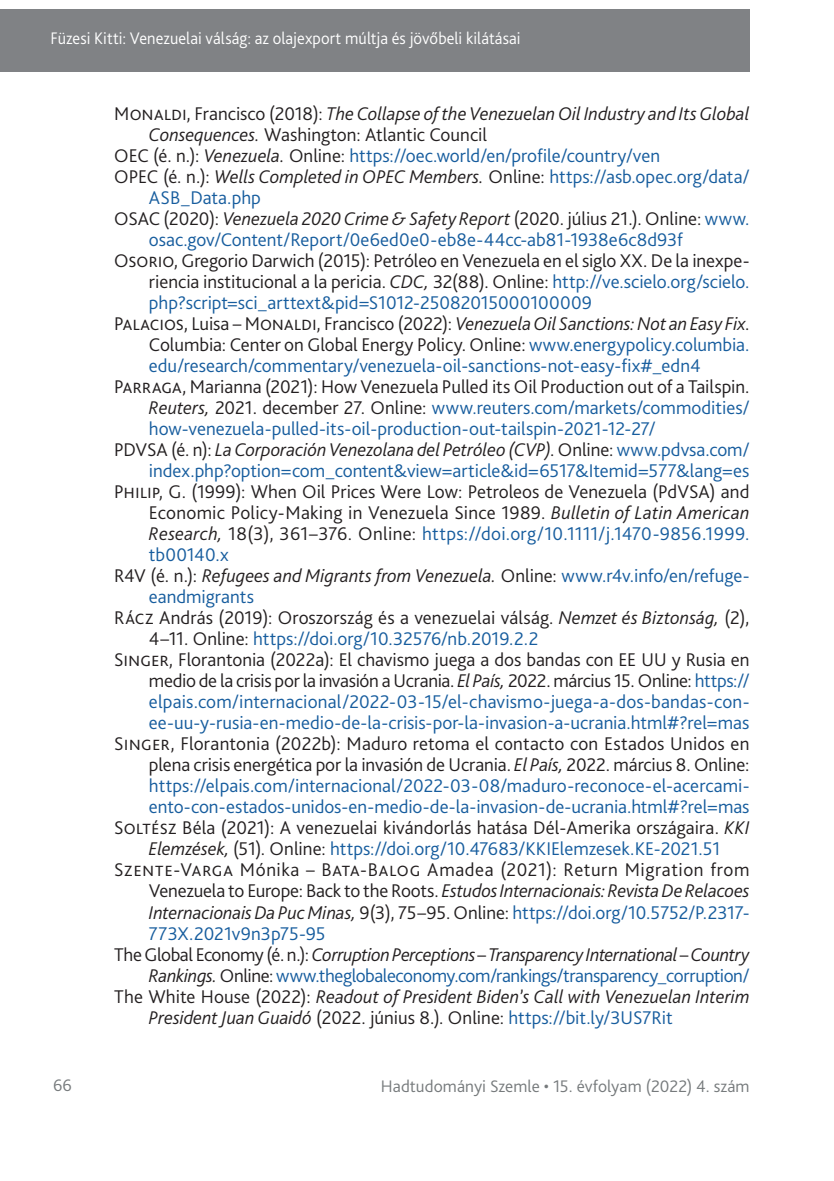
<style>
.page{position:relative;width:834px;height:1181px;background:#fff}
.page>*{position:absolute;margin:0;border:0;box-sizing:border-box;transform-origin:0 0}
._6__Bibliography{font:300 19.25px/21px "Bliss Pro";color:#175d9e;text-align:justify}
._6__Bibliography-2{font:300 19.25px/21px "Bliss Pro";letter-spacing:.005em;color:#231f20;text-align:justify}
._6__Bibliography-3{font:italic 300 19.25px/21px "Bliss Pro";letter-spacing:-.005em;color:#231f20}
.t1{font:300 17.5px "Bliss Pro";color:#fff;scale:.95 1}
.t2{font:300 17.5px "Bliss Pro";letter-spacing:.005em;color:#767a7c}
.s1{font-style:normal}
.s2{color:#231f20}
.s3{font-style:italic;color:#231f20}
.s4{font-style:italic}
.s5{color:#175d9e}
.s6{font-style:normal;color:#175d9e}
</style>
<div class="page">
<div style="left:0;top:9px;width:749px;height:63px;background:#808285"></div>
<p class="t1" style="left:51px;top:27px;width:496px">Füzesi Kitti: Venezuelai válság: az olajexport múltja és jövőbeli kilátásai</p>
<p class="_6__Bibliography-3" style="left:149px;top:103px;width:602px;text-indent:-35px"><span class="s1">Monaldi, Francisco (2018):</span> The Collapse of the Venezuelan Oil Industry and Its Global<br>Consequences. <span class="s1">Washington: Atlantic Council</span></p>
<p class="_6__Bibliography" style="left:114px;top:145px;width:547px"><span class="s2">OEC (é. n.):</span> <span class="s3">Venezuela.</span> <span class="s2">Online:</span> https://oec.world/en/profile/country/ven</p>
<p class="_6__Bibliography" style="left:149px;top:166px;width:602px;text-indent:-35px"><span class="s2">OPEC (é. n.):</span> <span class="s3">Wells Completed in OPEC Members.</span> <span class="s2">Online:</span> https://asb.opec.org/data/<br>ASB_Data.php</p>
<p class="_6__Bibliography" style="left:149px;top:208px;width:602px;text-indent:-35px"><span class="s2">OSAC (2020):</span> <span class="s3">Venezuela 2020 Crime &amp; Safety Report</span> <span class="s2">(2020. július 21.). Online:</span> www. osac.gov/Content/Report/0e6ed0e0-eb8e-44cc-ab81-1938e6c8d93f</p>
<p class="_6__Bibliography-2" style="left:149px;top:250px;width:602px;text-indent:-35px">Osorio, Gregorio Darwich (2015): Petróleo en Venezuela en el siglo XX. De la inexpe&shy;riencia institucional a la pericia. <span class="s4">CDC,</span> 32(88). Online: <span class="s5">http://ve.scielo.org/scielo. php?script=sci_arttext&amp;pid=S1012-25082015000100009</span></p>
<p class="_6__Bibliography" style="left:149px;top:313px;width:602px;text-indent:-35px"><span class="s2">Palacios, Luisa – Monaldi, Francisco (2022):</span> <span class="s3">Venezuela Oil Sanctions: Not an Easy Fix</span><span class="s2">.<br>Columbia: Center on Global Energy Policy. Online:</span> www.energypolicy.columbia. edu/research/commentary/venezuela-oil-sanctions-not-easy-fix#_edn4</p>
<p class="_6__Bibliography" style="left:149px;top:376px;width:602px;text-indent:-35px"><span class="s2">Parraga, Marianna (2021): How Venezuela Pulled its Oil Production out of a Tailspin.<br></span><span class="s3">Reuters,</span> <span class="s2">2021. december 27. Online:</span> www.reuters.com/markets/commodities/ how-venezuela-pulled-its-oil-production-out-tailspin-2021-12-27/</p>
<p class="_6__Bibliography" style="left:114px;top:439px;width:636px;text-align:right"><span class="s2">PDVSA (é. n):</span> <span class="s3">La Corporación Venezolana del Petróleo (CVP)</span><span class="s2">. Online:</span> www.pdvsa.com/ index.php?option=com_content&amp;view=article&amp;id=6517&amp;Itemid=577&amp;lang=es</p>
<p class="_6__Bibliography-2" style="left:149px;top:481px;width:602px;text-indent:-35px">Philip, G. (1999): When Oil Prices Were Low: Petroleos de Venezuela (PdVSA) and Economic Policy-Making in Venezuela Since 1989. <span class="s4">Bulletin of Latin American Research,</span> 18(3), 361–376. Online: <span class="s5">https://doi.org/10.1111/j.1470-9856.1999. tb00140.x</span></p>
<p class="_6__Bibliography" style="left:149px;top:565px;width:602px;text-indent:-35px"><span class="s2">R4V (é. n.):</span> <span class="s3">Refugees and Migrants from Venezuela.</span> <span class="s2">Online:</span> www.r4v.info/en/refuge&shy;eandmigrants</p>
<p class="_6__Bibliography-2" style="left:149px;top:607px;width:602px;text-indent:-35px">Rácz András (2019): Oroszország és a venezuelai válság. <span class="s4">Nemzet és Biztonság,</span> (2),<br>4–11. Online: <span class="s5">https://doi.org/10.32576/nb.2019.2.2</span></p>
<p class="_6__Bibliography" style="left:149px;top:649px;width:602px;text-indent:-35px"><span class="s2">Singer, Florantonia (2022a): El chavismo juega a dos bandas con EE UU y Rusia en medio de la crisis por la invasión a Ucrania.</span> <span class="s3">El País,</span> <span class="s2">2022. március 15. Online:</span> https:// elpais.com/internacional/2022-03-15/el-chavismo-juega-a-dos-bandas-con&shy;ee-uu-y-rusia-en-medio-de-la-crisis-por-la-invasion-a-ucrania.html#?rel=mas</p>
<p class="_6__Bibliography" style="left:149px;top:733px;width:602px;text-indent:-35px"><span class="s2">Singer, Florantonia (2022b): Maduro retoma el contacto con Estados Unidos en plena crisis energética por la invasión de Ucrania.</span> <span class="s3">El País,</span> <span class="s2">2022. március 8. Online: </span>https://elpais.com/internacional/2022-03-08/maduro-reconoce-el-acercami&shy;ento-con-estados-unidos-en-medio-de-la-invasion-de-ucrania.html#?rel=mas</p>
<p class="_6__Bibliography-2" style="left:114px;top:817px;width:636px;text-align:center">Soltész Béla (2021): A venezuelai kivándorlás hatása Dél-Amerika országaira. <span class="s4">KKI<br>Elemzések,</span> (51). Online: <span class="s5">https://doi.org/10.47683/KKIElemzesek.KE-2021.51</span></p>
<p class="_6__Bibliography-2" style="left:149px;top:859px;width:602px;text-indent:-35px">Szente-Varga Mónika – Bata-Balog Amadea (2021): Return Migration from Venezuela to Europe: Back to the Roots. <span class="s4">Estudos Internacionais: Revista De Relacoes Internacionais Da Puc Minas,</span> 9(3), 75–95. Online: <span class="s5">https://doi.org/10.5752/P.2317- 773X.2021v9n3p75-95</span></p>
<p class="_6__Bibliography-3" style="left:114px;top:943px;width:636px;text-align:right"><span class="s1">The Global Economy (é. n.):</span> Corruption Perceptions –Transparency International–Country<br>Rankings. <span class="s1">Online:</span> <span class="s6">www.theglobaleconomy.com/rankings/transparency_corruption/</span></p>
<p class="_6__Bibliography-3" style="left:149px;top:985px;width:600px;text-indent:-35px"><span class="s1">The White House (2022):</span> Readout of President Biden’s Call with Venezuelan Interim<br>President Juan Guaidó <span class="s1">(2022. június 8.). Online:</span> <span class="s6">https://bit.ly/3US7Rit</span></p>
<p class="t2" style="left:53px;top:1074px;width:20px">66</p>
<p class="t2" style="left:381px;top:1075px;width:370px">Hadtudományi Szemle • 15. évfolyam (2022) 4. szám</p>
</div>
